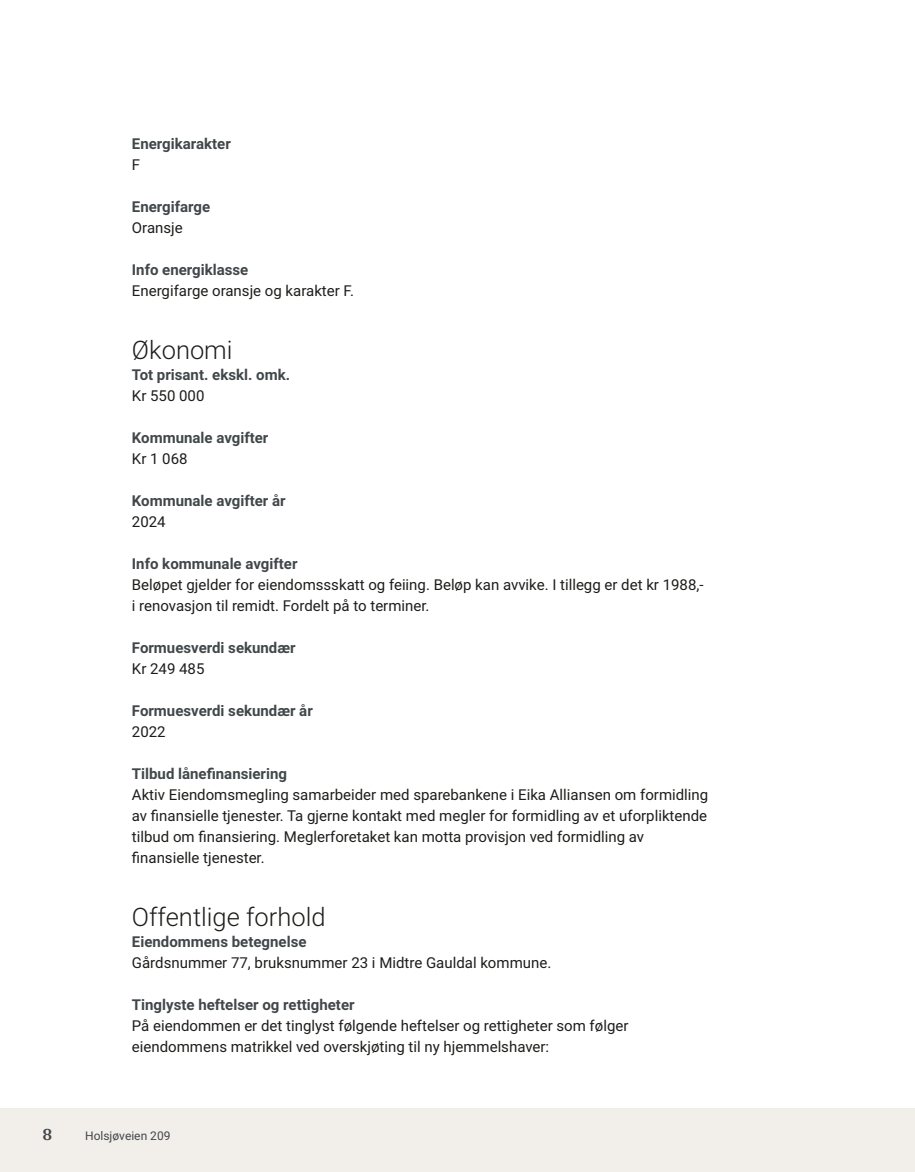
<style>
.page{position:relative;width:915px;height:1172px;background:#fff}
.page>*{position:absolute;margin:0;border:0;box-sizing:border-box;transform-origin:0 0}
.t1{font:300 25.5px "Roboto Vitec";color:#1d1d1b}
.t2{font:700 18px "Arya";color:#414749}
.t3{font:15px/21px "Roboto Vitec";color:#1d1d1b}
.t4{font:700 15px "Roboto Vitec";color:#414749}
.t5{font:12px "Roboto Vitec";color:#414749}
</style>
<div class="page">
<div style="left:0;top:1108px;width:914px;height:64px;background:#f2eeea"></div>
<p class="t4" style="left:132px;top:133px;width:100px">Energikarakter</p>
<p class="t3" style="left:132px;top:153px;width:10px">F</p>
<p class="t4" style="left:132px;top:196px;width:80px">Energifarge</p>
<p class="t3" style="left:132px;top:216px;width:52px">Oransje</p>
<p class="t4" style="left:132px;top:259px;width:118px">Info energiklasse</p>
<p class="t3" style="left:132px;top:279px;width:224px">Energifarge oransje og karakter F.</p>
<h1 class="t1" style="left:132px;top:332px;width:102px">Økonomi</h1>
<p class="t4" style="left:132px;top:364px;width:160px">Tot prisant. ekskl. omk.</p>
<p class="t3" style="left:132px;top:384px;width:74px">Kr 550 000</p>
<p class="t4" style="left:132px;top:427px;width:138px">Kommunale avgifter</p>
<p class="t3" style="left:132px;top:447px;width:57px">Kr 1 068</p>
<p class="t4" style="left:132px;top:490px;width:155px">Kommunale avgifter år</p>
<p class="t3" style="left:132px;top:510px;width:35px">2024</p>
<p class="t4" style="left:132px;top:553px;width:167px">Info kommunale avgifter</p>
<p class="t3" style="left:132px;top:573px;width:573px">Beløpet gjelder for eiendomssskatt og feiing. Beløp kan avvike. I tillegg er det kr 1988,‑ i renovasjon til remidt. Fordelt på to terminer.</p>
<p class="t4" style="left:132px;top:637px;width:165px">Formuesverdi sekundær</p>
<p class="t3" style="left:132px;top:657px;width:74px">Kr 249 485</p>
<p class="t4" style="left:132px;top:700px;width:182px">Formuesverdi sekundær år</p>
<p class="t3" style="left:132px;top:720px;width:35px">2022</p>
<p class="t4" style="left:132px;top:763px;width:156px">Tilbud lånefinansiering</p>
<p class="t3" style="left:132px;top:783px;width:577px">Aktiv Eiendomsmegling samarbeider med sparebankene i Eika Alliansen om formidling av finansielle tjenester. Ta gjerne kontakt med megler for formidling av et uforpliktende tilbud om finansiering. Meglerforetaket kan motta provisjon ved formidling av finansielle tjenester.</p>
<h1 class="t1" style="left:132px;top:899px;width:195px">Offentlige forhold</h1>
<p class="t4" style="left:132px;top:931px;width:176px">Eiendommens betegnelse</p>
<p class="t3" style="left:132px;top:951px;width:421px">Gårdsnummer 77, bruksnummer 23 i Midtre Gauldal kommune.</p>
<p class="t4" style="left:132px;top:994px;width:224px">Tinglyste heftelser og rettigheter</p>
<p class="t3" style="left:132px;top:1014px;width:498px">På eiendommen er det tinglyst følgende heftelser og rettigheter som følger eiendommens matrikkel ved overskjøting til ny hjemmelshaver:</p>
<p class="t2" style="left:43px;top:1123px;width:11px">8</p>
<p class="t5" style="left:85px;top:1127px;width:87px">Holsjøveien 209</p>
</div>
